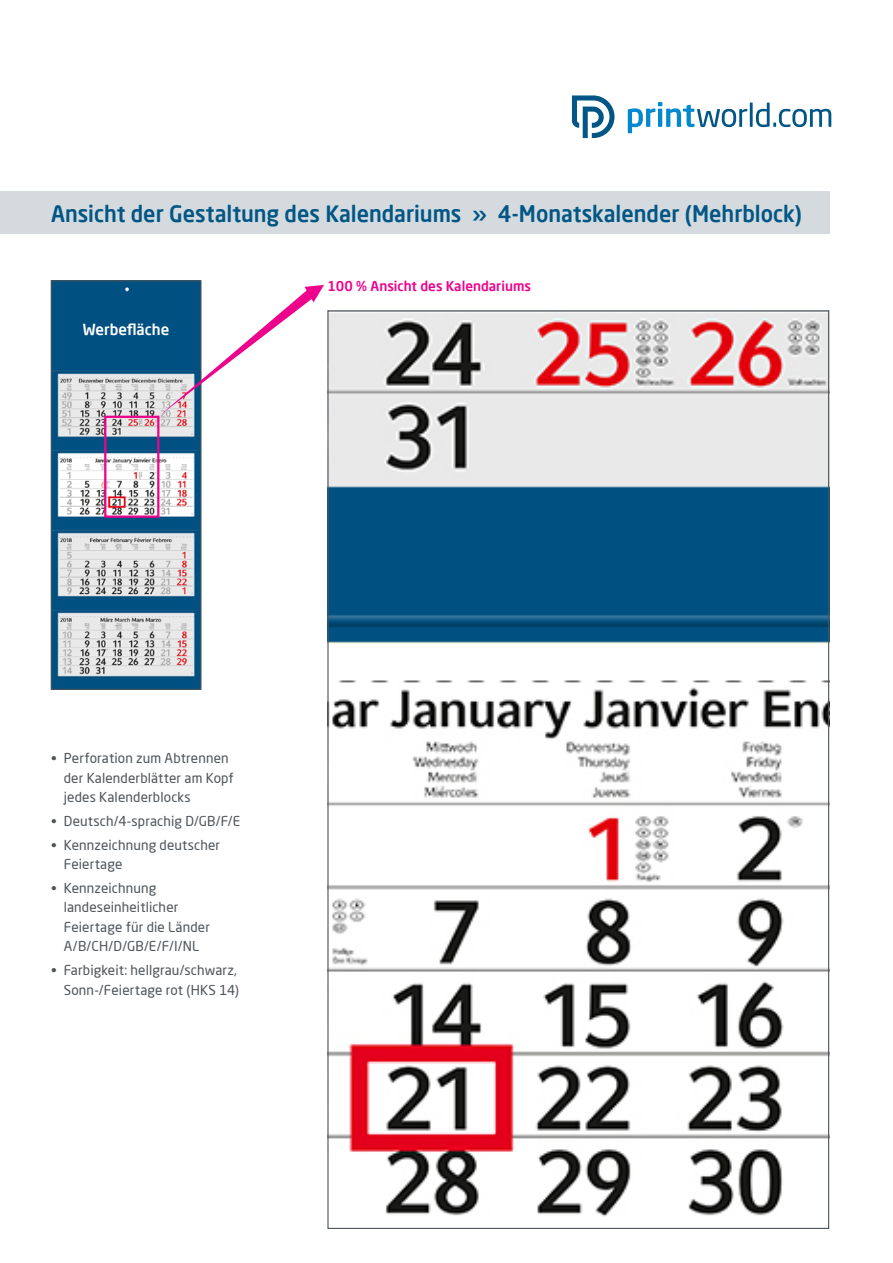
<style>
.page{position:relative;width:893px;height:1263px;background:#fff}
.page>*{position:absolute;margin:0;border:0;box-sizing:border-box;transform-origin:0 0}
.t1{font:500 22.5px "Neo Sans Pro";color:#015685;scale:.96 1}
.t2{font:500 15px "Neo Sans Pro";color:#fff}
.t3{font:13.5px/19.5px "Neo Sans Pro";letter-spacing:.01em;color:#4d545a}
.t4{font:500 13.5px "Neo Sans Pro";color:#ed028c}
</style>
<div class="page">
<div style="left:0;top:191px;width:829px;height:43px;background:#d4dade"></div>
<svg style="left:628px;top:102px;width:203px;height:31px"></svg>
<svg style="left:572px;top:96px;width:42px;height:42px"></svg>
<img style="left:329px;top:313px;width:498px;height:904px">
<img style="left:53px;top:282px;width:146px;height:406px">
<div style="left:51px;top:280px;width:150px;height:410px;border:1px solid #4d545a"></div>
<div style="left:104px;top:416px;width:55px;height:102px;border:2px solid #ed028c"></div>
<svg style="left:159px;top:285px;width:165px;height:131px"></svg>
<h1 class="t1" style="left:51px;top:200px;width:784px">Ansicht der Gestaltung des Kalendariums » 4-Monatskalender (Mehrblock)</h1>
<p class="t2" style="left:83px;top:320px;width:88px">Werbefläche</p>
<p class="t4" style="left:327px;top:277px;width:205px">100 % Ansicht des Kalendariums</p>
<p class="t3" style="left:64px;top:748px;width:172px;text-indent:-13px">• Perforation zum Abtrennen der Kalenderblätter am Kopf jedes Kalenderblocks</p>
<p class="t3" style="left:51px;top:811px;width:191px">• Deutsch/4-sprachig D/GB/F/E</p>
<p class="t3" style="left:64px;top:835px;width:158px;text-indent:-13px">• Kennzeichnung deutscher<br>Feiertage</p>
<p class="t3" style="left:64px;top:878px;width:148px;text-indent:-13px">• Kennzeichnung landeseinheitlicher<br>Feiertage für die Länder<br>A/B/CH/D/GB/E/F/I/NL</p>
<p class="t3" style="left:51px;top:960px;width:190px;text-align:right">• Farbigkeit: hellgrau/schwarz,<br>Sonn-/Feiertage rot (HKS 14)</p>
</div>
